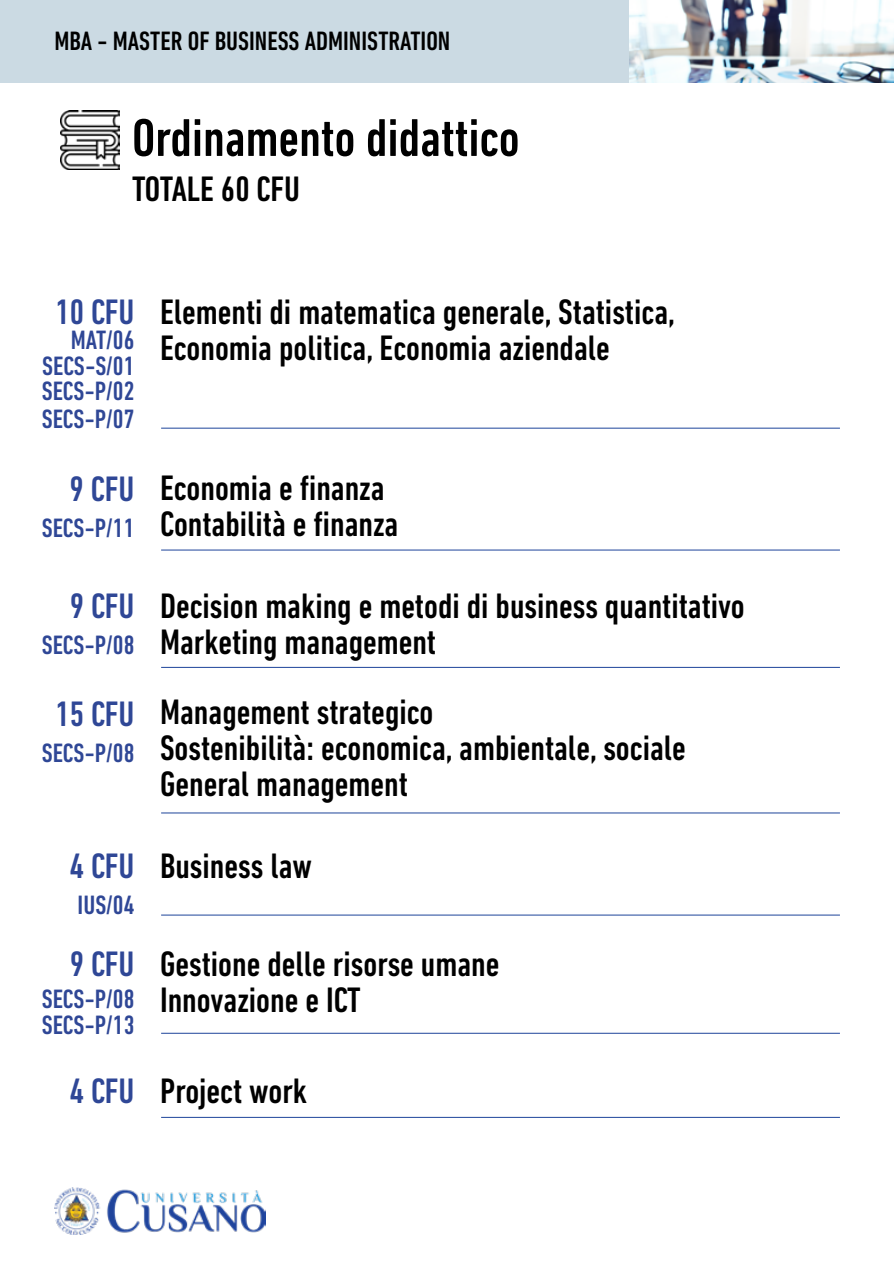
<style>
.page{position:relative;width:894px;height:1264px;background:#fff}
.page>*{position:absolute;margin:0;border:0;box-sizing:border-box;transform-origin:0 0}
.t1{font:500 condensed 54px "DIN Next LT Pro";color:#000}
.t2{font:500 condensed 36px/36px "DIN Next LT Pro";color:#000}
.t3{font:500 condensed 36px "DIN Next LT Pro";color:#2f4796}
.t4{font:500 condensed 27px/26px "DIN Next LT Pro";color:#2f4796;text-align:justify}
.t5{font:500 condensed 27px "DIN Next LT Pro";color:#000}
.s1{color:#2f4796}
</style>
<div class="page">
<img style="left:54px;top:1187px;width:211px;height:47px">
<div style="left:0;top:0;width:893px;height:83px;background:#cbdae3"></div>
<img style="left:60px;top:111px;width:59px;height:58px">
<hr style="left:161px;top:428px;width:678px;height:1px;background:#1d449a">
<hr style="left:161px;top:549px;width:678px;height:1px;background:#1d449a">
<hr style="left:161px;top:667px;width:678px;height:1px;background:#1d449a">
<hr style="left:161px;top:812px;width:678px;height:1px;background:#1d449a">
<hr style="left:161px;top:914px;width:678px;height:1px;background:#1d449a">
<hr style="left:161px;top:1032px;width:678px;height:1px;background:#1d449a">
<hr style="left:161px;top:1116px;width:678px;height:1px;background:#1d449a">
<img style="left:630px;top:0;width:263px;height:83px">
<p class="t5" style="left:54px;top:25px;width:397px">MBA - MASTER OF BUSINESS ADMINISTRATION</p>
<h1 class="t1" style="left:132px;top:107px;width:389px">Ordinamento didattico</h1>
<p class="t2" style="left:132px;top:171px;width:169px">TOTALE 60 CFU</p>
<p class="t3" style="left:55px;top:291px;width:81px">10 CFU</p>
<p class="t4" style="left:42px;top:327px;width:94px;text-indent:29px">MAT/06<br>SECS-S/01<br>SECS-P/02<br>SECS-P/07</p>
<p class="t3" style="left:70px;top:469px;width:66px">9 CFU</p>
<p class="t4" style="left:42px;top:515px;width:94px">SECS-P/11</p>
<p class="t3" style="left:70px;top:585px;width:66px">9 CFU</p>
<p class="t4" style="left:42px;top:631px;width:94px">SECS-P/08</p>
<p class="t3" style="left:55px;top:693px;width:81px">15 CFU</p>
<p class="t4" style="left:42px;top:739px;width:94px">SECS-P/08</p>
<p class="t2" style="left:160px;top:294px;width:516px">Elementi di matematica generale, Statistica,<br>Economia politica, Economia aziendale</p>
<p class="t2" style="left:160px;top:470px;width:240px">Economia e finanza<br>Contabilità e finanza</p>
<p class="t2" style="left:160px;top:587px;width:586px">Decision making e metodi di business quantitativo<br>Marketing management</p>
<p class="t2" style="left:160px;top:693px;width:527px">Management strategico<br>Sostenibilità: economica, ambientale, sociale<br>General management</p>
<p class="t2" style="left:70px;top:847px;width:244px"><span class="s1">4 CFU</span> Business law</p>
<p class="t4" style="left:78px;top:891px;width:58px">IUS/04</p>
<p class="t2" style="left:160px;top:945px;width:341px">Gestione delle risorse umane<br>Innovazione e ICT</p>
<p class="t3" style="left:70px;top:943px;width:66px">9 CFU</p>
<p class="t4" style="left:42px;top:986px;width:94px;line-height:25.5px">SECS-P/08<br>SECS-P/13</p>
<p class="t2" style="left:70px;top:1072px;width:239px"><span class="s1">4 CFU</span> Project work</p>
</div>
